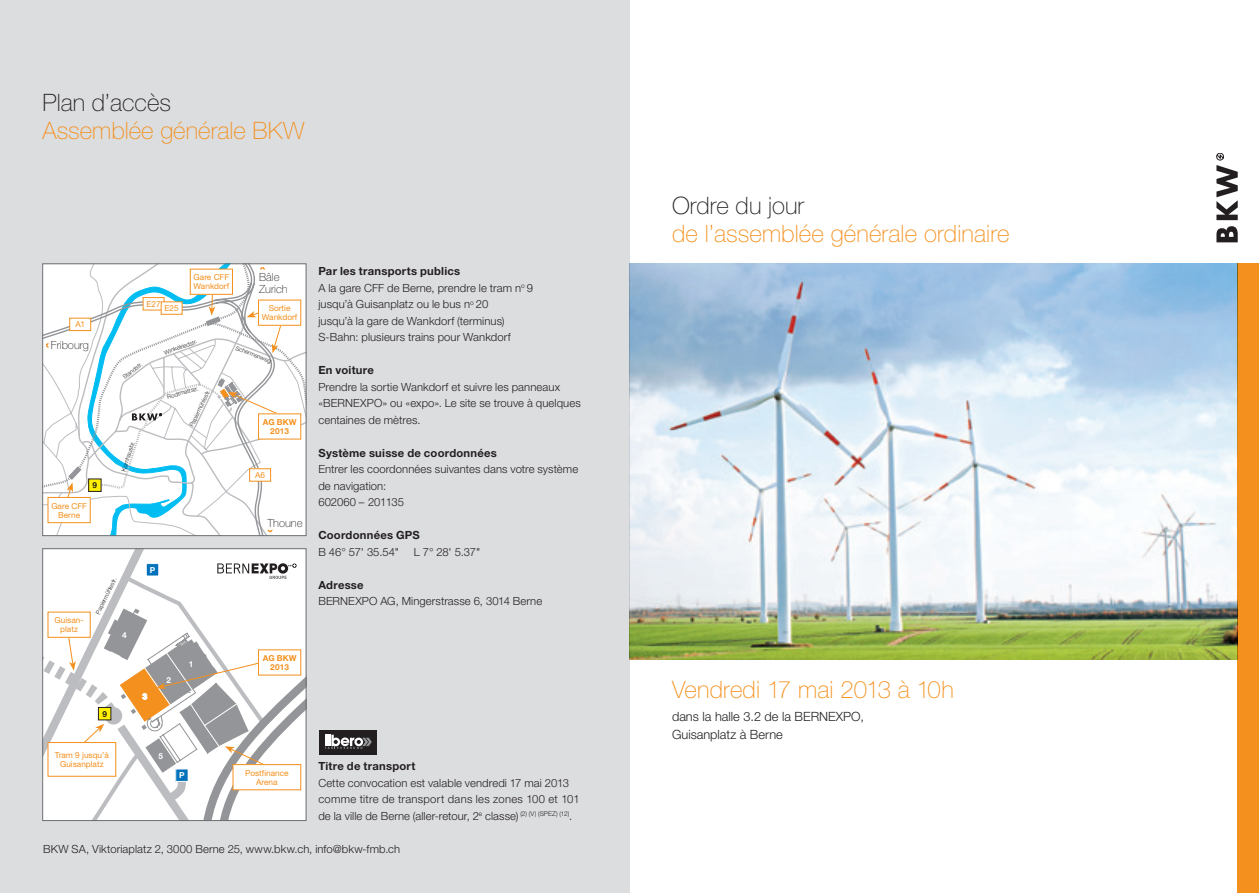
<style>
.page{position:relative;width:1259px;height:893px;background:#fff}
.page>*{position:absolute;margin:0;border:0;box-sizing:border-box;transform-origin:0 0}
.t1{font:100 24px "Helvetica Neue LT Std";letter-spacing:.005em;color:#f4901d}
.t2{font:100 24px "Helvetica Neue LT Std";color:#231f20}
.t3{font:300 12.75px/18px "Helvetica Neue LT Std";color:#231f20}
.t4{font:300 11.25px/16.5px "Helvetica Neue LT Std";letter-spacing:.01em;color:#231f20}
.t5{font:700 11.25px "Helvetica Neue LT Std";letter-spacing:.02em;color:#231f20}
.t6{font:100 11.25px/12px "Helvetica Neue LT Std";color:#231f20}
.t7{font:8.25px/9px "Helvetica Neue LT Std";color:#f4901d;text-align:center}
.t8{font:700 8.25px/9px "Helvetica Neue LT Std";color:#f4901d;text-align:center}
.t9{font:700 8.25px "Helvetica Neue LT Std";color:#fff}
.t10{font:700 8.25px "Helvetica Neue LT Std";color:#231f20}
.t11{font:300 6px "Helvetica Neue LT Std";color:#231f20}
.s1{font-weight:700}
</style>
<div class="page">
<div style="left:0;top:0;width:629px;height:893px;background:#dcdddf"></div>
<div style="left:1237px;top:264px;width:22px;height:629px;background:#f4901d"></div>
<div style="left:319px;top:730px;width:57px;height:25px;background:#231f20"></div>
<svg style="left:325px;top:735px;width:47px;height:14px"></svg>
<svg style="left:45px;top:551px;width:259px;height:268px"></svg>
<div style="left:43px;top:549px;width:263px;height:272px;border:1px solid #6c6d70"></div>
<div style="left:146px;top:564px;width:13px;height:12px;background:#0072bc"></div>
<div style="left:146px;top:563px;width:13px;height:13px;border:1px solid #fff"></div>
<svg style="left:217px;top:563px;width:80px;height:16px"></svg>
<div style="left:233px;top:765px;width:68px;height:25px;background:#fff"></div>
<div style="left:233px;top:764px;width:68px;height:26px;border:1px solid #f4901d"></div>
<svg style="left:43px;top:608px;width:225px;height:212px"></svg>
<div style="left:258px;top:650px;width:43px;height:25px;background:#fff"></div>
<svg style="left:281px;top:266px;width:23px;height:268px"></svg>
<svg style="left:45px;top:266px;width:42px;height:268px"></svg>
<svg style="left:67px;top:466px;width:14px;height:31px"></svg>
<div style="left:70px;top:318px;width:21px;height:13px;background:#fff"></div>
<div style="left:70px;top:318px;width:21px;height:13px;border:1px solid #f4901d"></div>
<svg style="left:46px;top:342px;width:2px;height:6px"></svg>
<div style="left:258px;top:300px;width:43px;height:25px;background:#fff"></div>
<div style="left:48px;top:497px;width:42px;height:26px;background:#fff"></div>
<div style="left:48px;top:497px;width:42px;height:26px;border:1px solid #f4901d"></div>
<svg style="left:87px;top:264px;width:194px;height:272px"></svg>
<div style="left:258px;top:414px;width:43px;height:25px;background:#fff"></div>
<img style="left:629px;top:264px;width:608px;height:395px">
<svg style="left:1216px;top:153px;width:21px;height:67px"></svg>
<svg style="left:1216px;top:226px;width:21px;height:16px"></svg>
<h1 class="t2" style="left:43px;top:88px;width:130px">Plan d’accès</h1>
<h1 class="t1" style="left:43px;top:117px;width:263px">Assemblée générale BKW</h1>
<p class="t7" style="left:75px;top:320px;width:11px">A1</p>
<p class="t6" style="left:51px;top:339px;width:40px">Fribourg</p>
<p class="t10" style="left:93px;top:480px;width:6px">9</p>
<p class="t7" style="left:51px;top:501px;width:37px">Gare CFF<br>Berne</p>
<p class="t7" style="left:146px;top:299px;width:16px">E27</p>
<p class="t7" style="left:164px;top:303px;width:16px">E25</p>
<p class="t7" style="left:194px;top:273px;width:37px;text-align:left">Gare CFF<br>Wankdorf</p>
<p class="t6" style="left:259px;top:271px;width:30px">Bâle<br>Zurich</p>
<p class="t7" style="left:262px;top:304px;width:37px">Sortie<br>Wankdorf</p>
<p class="t11" style="left:121px;top:374px;width:25px;rotate:-37deg">Standstr.</p>
<p class="t11" style="left:120px;top:470px;width:33px;rotate:-73deg">Kornhausbr.</p>
<p class="t11" style="left:163px;top:349px;width:36px;rotate:-20deg">Winkelriedstr.</p>
<p class="t11" style="left:166px;top:393px;width:33px;rotate:-15deg">Rodtmattstr.</p>
<p class="t11" style="left:188px;top:425px;width:41px;rotate:-65deg">Papiermühlestr.</p>
<p class="t9" style="left:150px;top:565px;width:7px">P</p>
<p class="t11" style="left:237px;top:344px;width:39px;rotate:21deg">Schermenweg</p>
<p class="t8" style="left:263px;top:417px;width:35px">AG BKW<br>2013</p>
<p class="t7" style="left:255px;top:470px;width:12px">A6</p>
<p class="t6" style="left:267px;top:516px;width:37px">Thoune</p>
<p class="t7" style="left:55px;top:616px;width:31px">Guisan&shy;platz</p>
<p class="t11" style="left:95px;top:612px;width:41px;rotate:-65deg">Papiermühlestr.</p>
<p class="t9" style="left:122px;top:630px;width:6px">4</p>
<p class="t10" style="left:102px;top:709px;width:6px">9</p>
<p class="t7" style="left:55px;top:750px;width:56px">Tram 9 jusqu’à<br>Guisanplatz</p>
<p class="t9" style="left:142px;top:691px;width:6px">3</p>
<p class="t9" style="left:167px;top:674px;width:6px">2</p>
<p class="t9" style="left:189px;top:659px;width:6px">1</p>
<p class="t8" style="left:263px;top:653px;width:35px">AG BKW<br>2013</p>
<p class="t9" style="left:159px;top:751px;width:6px">5</p>
<p class="t9" style="left:179px;top:770px;width:7px">P</p>
<p class="t7" style="left:245px;top:768px;width:45px">Postfinance<br>Arena</p>
<p class="t4" style="left:318px;top:263px;width:216px"><span class="s1">Par les transports publics<br></span>A la gare CFF de Berne, prendre le tram n<sup>o</sup> 9 jusqu’à Guisanplatz ou le bus n<sup>o</sup> 20<br>jusqu’à la gare de Wankdorf (terminus)<br>S-Bahn: plusieurs trains pour Wankdorf</p>
<p class="t5" style="left:318px;top:363px;width:57px">En voiture</p>
<p class="t4" style="left:318px;top:378px;width:243px">Prendre la sortie Wankdorf et suivre les panneaux «Bernexpo</p>
<p class="t4" style="left:318px;top:395px;width:264px;text-indent:64px">» ou «expo». Le site se trouve à quelques centaines de mètres.</p>
<p class="t5" style="left:318px;top:446px;width:180px">Système suisse de coordonnées</p>
<p class="t4" style="left:318px;top:461px;width:261px">Entrer les coordonnées suivantes dans votre système de navigation:<br>602060 – 201135</p>
<p class="t5" style="left:318px;top:528px;width:103px">Coordonnées GPS</p>
<p class="t4" style="left:318px;top:543px;width:82px">B 46° 57' 35.54"</p>
<p class="t4" style="left:414px;top:543px;width:68px">L 7° 28' 5.37"</p>
<p class="t5" style="left:318px;top:578px;width:47px">Adresse</p>
<p class="t4" style="left:318px;top:593px;width:225px">BERNEXPO AG, Mingerstrasse 6, 3014 Berne</p>
<p class="t5" style="left:318px;top:759px;width:99px">Titre de transport</p>
<p class="t4" style="left:318px;top:774px;width:263px">Cette convocation est valable vendredi 17 mai 2013 comme titre de transport dans les zones 100 et 101 de la ville de Berne (aller-retour, 2<sup>e</sup> classe) <sup>(2)</sup> <sup>(V)</sup> <sup>(SPEZ)</sup> <sup>(12)</sup>.</p>
<p class="t4" style="left:43px;top:840px;width:359px">BKW SA, Viktoriaplatz 2, 3000 Berne 25, www.bkw.ch, info@bkw-fmb.ch</p>
<h1 class="t2" style="left:672px;top:191px;width:134px">Ordre du jour</h1>
<h1 class="t1" style="left:672px;top:220px;width:339px">de l’assemblée générale ordinaire</h1>
<h1 class="t1" style="left:672px;top:675px;width:283px">Vendredi 17 mai 2013 à 10h</h1>
<p class="t3" style="left:672px;top:707px;width:194px">dans la halle 3.2 de la BERNEXPO,<br>Guisanplatz à Berne</p>
</div>
